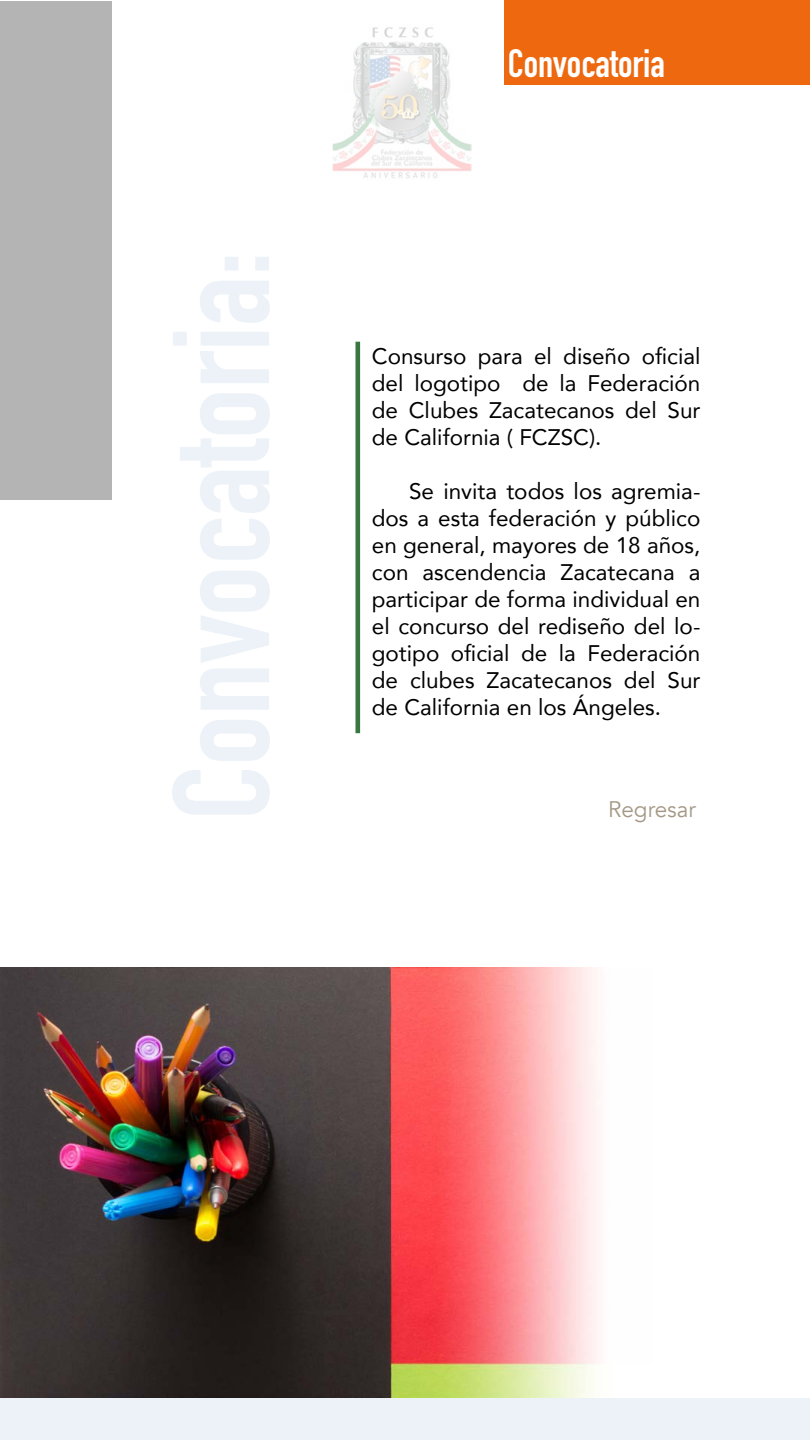
<style>
.page{position:relative;width:810px;height:1440px;background:#fff}
.page>*{position:absolute;margin:0;border:0;box-sizing:border-box;transform-origin:0 0}
.t1{font:700 39px "DIN Condensed";color:#fff}
.t2{font:22.5px/27px "Avenir";color:#000;text-align:justify}
.t3{font:22.5px "Avenir";color:#a49885}
</style>
<div class="page">
<img style="left:333px;top:27px;width:138px;height:151px">
<div style="left:0;top:1398px;width:810px;height:42px;background:#edf2f8"></div>
<div style="left:505px;top:0;width:305px;height:84px;background:#ed680f"></div>
<img style="left:0;top:968px;width:599px;height:429px">
<hr style="left:356px;top:342px;width:4px;height:391px;background:#387741">
<div style="left:0;top:1px;width:111px;height:499px;background:#b4b4b4"></div>
<h1 class="t1" style="left:508px;top:37px;width:159px">Convocatoria</h1>
<p class="t2" style="left:372px;top:342px;width:330px">Consurso para el diseño oficial del logotipo de la Federación de Clubes Zacatecanos del Sur de California ( FCZSC).</p>
<p class="t2" style="left:372px;top:477px;width:330px;text-indent:37px">Se invita todos los agremia&shy;dos a esta federación y público en general, mayores de 18 años, con ascendencia Zacatecana a participar de forma individual en el concurso del rediseño del lo&shy;gotipo oficial de la Federación de clubes Zacatecanos del Sur de California en los Ángeles.</p>
<p class="t3" style="left:608px;top:796px;width:89px">Regresar</p>
</div>
